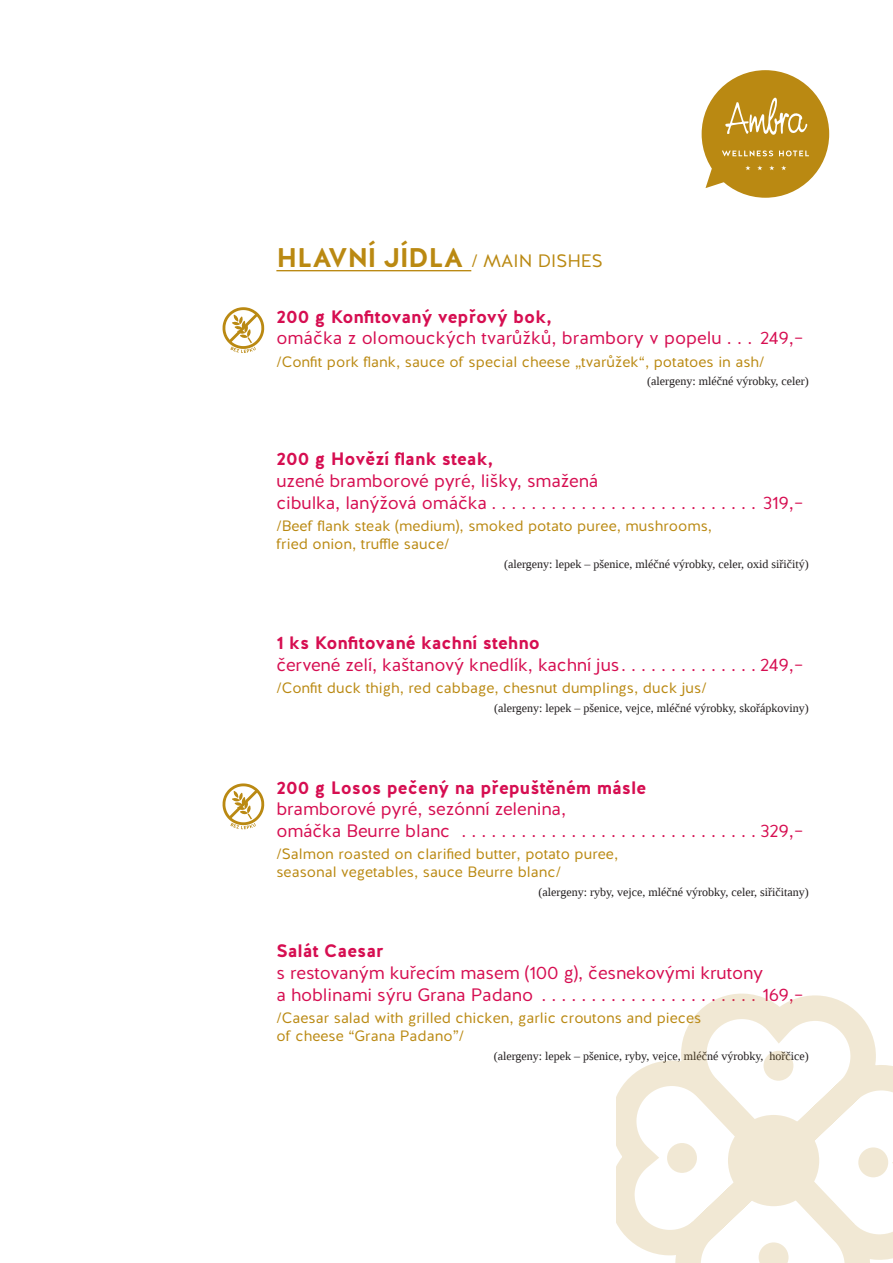
<style>
.page{position:relative;width:893px;height:1263px;background:#fff}
.page>*{position:absolute;margin:0;border:0;box-sizing:border-box;transform-origin:0 0}
.kategorie{font:700 27px "Halis R";color:#ba8912}
.menší_název_jídla{font:18px/21.6px "Halis R";letter-spacing:-.01em;color:#d60e51}
.angličtina{font:700 18px "Halis R";color:#d60e51}
.název_jídla{font:700 18px "Halis R";color:#d60e51}
.angličtina-2{font:15px/18px "Halis R";color:#ba8912}
.alergeny{font:15px "Halis R";color:#ba8912}
.alergeny-2{font:12px "Liberation Serif";color:#231f20}
.s1{font-weight:400;font-size:18px}
</style>
<div class="page">
<hr style="left:276px;top:270px;width:195px;height:1px;background:#ba8912">
<div style="left:702px;top:70px;width:127px;height:128px;background:#ba8912;border-radius:50%"></div>
<svg style="left:725px;top:97px;width:83px;height:38px"></svg>
<svg style="left:705px;top:150px;width:104px;height:38px"></svg>
<svg style="left:222px;top:307px;width:42px;height:46px"></svg>
<svg style="left:222px;top:783px;width:42px;height:46px"></svg>
<svg style="left:616px;top:993px;width:277px;height:270px"></svg>
<div style="left:763px;top:1051px;width:30px;height:30px;background:#f1e8d4;border-radius:50%"></div>
<div style="left:667px;top:1143px;width:30px;height:30px;background:#f1e8d4;border-radius:50%"></div>
<svg style="left:759px;top:1242px;width:29px;height:21px"></svg>
<div style="left:858px;top:1147px;width:30px;height:30px;background:#f1e8d4;border-radius:50%"></div>
<div style="left:728px;top:1115px;width:91px;height:91px;background:#f1e8d4;border-radius:50%"></div>
<p class="kategorie" style="left:276px;top:240px;width:328px">HLAVNÍ JÍDLA <span class="s1">/ MAIN DISHES</span></p>
<p class="název_jídla" style="left:276px;top:305px;width:277px">200 g Konfitovaný vepřový bok,</p>
<p class="menší_název_jídla" style="left:276px;top:328px;width:447px">omáčka z olomouckých tvarůžků, brambory v popelu</p>
<p class="menší_název_jídla" style="left:760px;top:328px;width:45px">249,–</p>
<p class="alergeny" style="left:276px;top:352px;width:490px">/Confit pork flank, sauce of special cheese „tvarůžek“, potatoes in ash/</p>
<p class="alergeny-2" style="left:647px;top:373px;width:163px">(alergeny: mléčné výrobky, celer)</p>
<p class="název_jídla" style="left:276px;top:448px;width:219px">200 g Hovězí flank steak,</p>
<p class="menší_název_jídla" style="left:276px;top:470px;width:324px">uzené bramborové pyré, lišky, smažená</p>
<p class="menší_název_jídla" style="left:276px;top:492px;width:212px">cibulka, lanýžová omáčka</p>
<p class="menší_název_jídla" style="left:763px;top:492px;width:42px">319,–</p>
<p class="angličtina-2" style="left:276px;top:517px;width:437px">/Beef flank steak (medium), smoked potato puree, mushrooms, fried onion, truffle sauce/</p>
<p class="alergeny-2" style="left:504px;top:556px;width:306px">(alergeny: lepek – pšenice, mléčné výrobky, celer, oxid siřičitý)</p>
<p class="angličtina" style="left:276px;top:631px;width:265px">1 ks Konfitované kachní stehno</p>
<p class="menší_název_jídla" style="left:276px;top:654px;width:345px">červené zelí, kaštanový knedlík, kachní jus</p>
<p class="menší_název_jídla" style="left:760px;top:654px;width:45px">249,–</p>
<p class="angličtina-2" style="left:276px;top:679px;width:432px">/Confit duck thigh, red cabbage, chesnut dumplings, duck jus/</p>
<p class="alergeny-2" style="left:494px;top:700px;width:316px">(alergeny: lepek – pšenice, vejce, mléčné výrobky, skořápkoviny)</p>
<p class="angličtina" style="left:276px;top:776px;width:371px">200 g Losos pečený na přepuštěném másle</p>
<p class="menší_název_jídla" style="left:276px;top:799px;width:291px">bramborové pyré, sezónní zelenina, omáčka Beurre blanc</p>
<p class="menší_název_jídla" style="left:760px;top:820px;width:45px">329,–</p>
<p class="angličtina-2" style="left:276px;top:845px;width:343px">/Salmon roasted on clarified butter, potato puree, seasonal vegetables, sauce Beurre blanc/</p>
<p class="alergeny-2" style="left:539px;top:884px;width:272px">(alergeny: ryby, vejce, mléčné výrobky, celer, siřičitany)</p>
<p class="název_jídla" style="left:276px;top:939px;width:109px">Salát Caesar</p>
<p class="menší_název_jídla" style="left:276px;top:962px;width:488px">s restovaným kuřecím masem (100 g), česnekovými krutony</p>
<p class="menší_název_jídla" style="left:276px;top:984px;width:258px">a hoblinami sýru Grana Padano</p>
<p class="menší_název_jídla" style="left:762px;top:984px;width:43px">169,–</p>
<p class="angličtina-2" style="left:276px;top:1009px;width:427px">/Caesar salad with grilled chicken, garlic croutons and pieces of cheese “Grana Padano”/</p>
<p class="alergeny-2" style="left:494px;top:1048px;width:317px">(alergeny: lepek – pšenice, ryby, vejce, mléčné výrobky, hořčice)</p>
</div>
